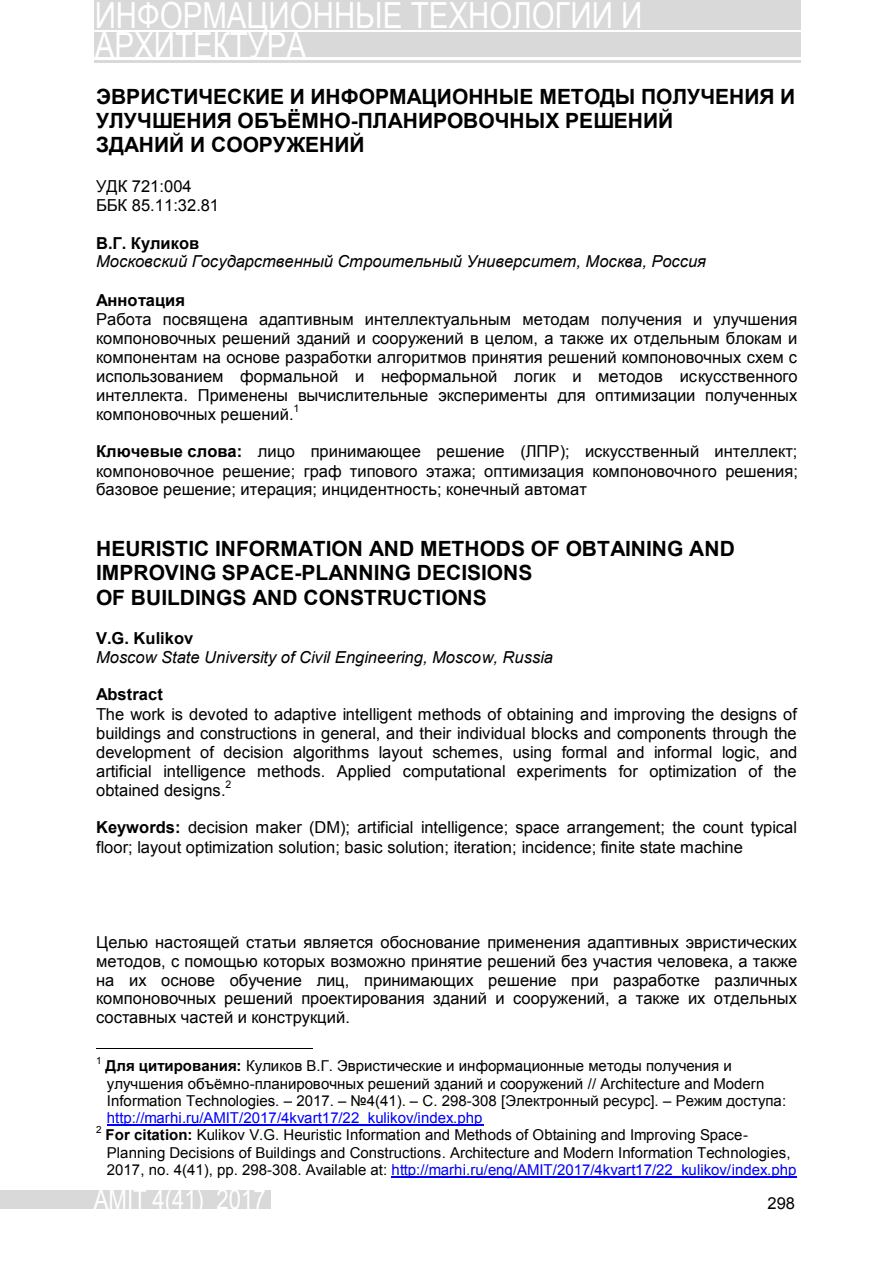
<style>
.page{position:relative;width:893px;height:1263px;background:#fff}
.page>*{position:absolute;margin:0;border:0;box-sizing:border-box;transform-origin:0 0}
.t1{font:36px/30px "Arial Narrow";color:#fff}
.t2{font:27px "Arial Narrow";color:#fff}
.t3{font:700 21px/24.2px "Arial";letter-spacing:.005em;color:#000}
.t4{font:700 21px/24.2px "Arial";letter-spacing:.005em;color:#000}
.t5{font:16.5px/18.9px "Arial";letter-spacing:.005em;color:#000;text-align:justify}
.t6{font:16.5px/19px "Arial";letter-spacing:.005em;color:#000}
.t7{font:italic 16.5px "Arial";color:#000}
.t8{font:italic 16.5px "Arial";letter-spacing:.005em;color:#000}
.t9{font:700 16.5px "Arial";letter-spacing:.005em;color:#000}
.t10{font:700 16.5px "Arial";letter-spacing:.005em;color:#000}
.t11{font:15px/17.4px "Arial";color:#000}
.t12{font:15px/17.4px "Arial";letter-spacing:.005em;color:#000}
.t13{font:10.5px "Arial";color:#000}
.t14{font:9.9px "Arial";color:#000}
.s1{font-style:inherit}
.s2{font-weight:700}
.s3{color:#00f}
</style>
<div class="page">
<div style="left:94px;top:33px;width:707px;height:24px;background:#d9d9d9"></div>
<div style="left:94px;top:0;width:707px;height:29px;background:#d9d9d9"></div>
<hr style="left:94px;top:60px;width:707px;height:3px;background:#d9d9d9">
<div style="left:0;top:1190px;width:271px;height:19px;background:#d9d9d9"></div>
<hr style="left:96px;top:1048px;width:216px;height:1px;background:#000">
<hr style="left:107px;top:1125px;width:376px;height:1px;background:#00f">
<hr style="left:392px;top:1176px;width:405px;height:1px;background:#00f">
<h1 class="t1" style="left:95px;top:-1px;width:549px">ИНФОРМАЦИОННЫЕ ТЕХНОЛОГИИ И<br>АРХИТЕКТУРА</h1>
<p class="t4" style="left:96px;top:85px;width:701px">ЭВРИСТИЧЕСКИЕ И ИНФОРМАЦИОННЫЕ МЕТОДЫ ПОЛУЧЕНИЯ И<br>УЛУЧШЕНИЯ ОБЪЁМНО<span class="s1">-</span>ПЛАНИРОВОЧНЫХ РЕШЕНИЙ<br>ЗДАНИЙ И СООРУЖЕНИЙ</p>
<p class="t6" style="left:96px;top:177px;width:125px"><span class="s1">УДК</span> 721:004<br><span class="s1">ББК</span> 85.11:32.81</p>
<p class="t9" style="left:96px;top:232px;width:105px">В.Г. Куликов</p>
<p class="t7" style="left:96px;top:251px;width:611px">Московский Государственный Строительный Университет, Москва, Россия</p>
<p class="t9" style="left:96px;top:289px;width:91px">Аннотация</p>
<p class="t5" style="left:96px;top:310px;width:703px">Работа посвящена адаптивным интеллектуальным методам получения и улучшения компоновочных решений зданий и сооружений в целом, а также их отдельным блокам и компонентам на основе разработки алгоритмов принятия решений компоновочных схем с использованием формальной и неформальной логик и методов искусственного интеллекта. Применены вычислительные эксперименты для оптимизации полученных компоновочных решений.</p>
<p class="t13" style="left:294px;top:401px;width:7px">1</p>
<p class="t5" style="left:96px;top:442px;width:703px"><span class="s2">Ключевые слова:</span> лицо принимающее решение (ЛПР); искусственный интеллект; компоновочное решение; граф типового этажа; оптимизация компоновочного решения; базовое решение; итерация; инцидентность; конечный автомат</p>
<p class="t3" style="left:96px;top:538px;width:640px">HEURISTIC INFORMATION AND METHODS OF OBTAINING AND<br>IMPROVING SPACE-PLANNING DECISIONS<br>OF BUILDINGS AND CONSTRUCTIONS</p>
<p class="t10" style="left:96px;top:627px;width:99px">V.G. Kulikov</p>
<p class="t8" style="left:96px;top:646px;width:458px">Moscow State University of Civil Engineering, Moscow, Russia</p>
<p class="t10" style="left:96px;top:684px;width:68px">Abstract</p>
<p class="t6" style="left:96px;top:705px;width:703px;text-align:justify">The work is devoted to adaptive intelligent methods of obtaining and improving the designs of buildings and constructions in general, and their individual blocks and components through the development of decision algorithms layout schemes, using formal and informal logic, and artificial intelligence methods. Applied computational experiments for optimization of the obtained designs.</p>
<p class="t13" style="left:225px;top:778px;width:7px">2</p>
<p class="t6" style="left:96px;top:818px;width:703px"><span class="s2">Keywords:</span> decision maker (DM); artificial intelligence; space arrangement; the count typical floor; layout optimization solution; basic solution; iteration; incidence; finite state machine</p>
<p class="t5" style="left:96px;top:933px;width:703px">Целью настоящей статьи является обоснование применения адаптивных эвристических методов, с помощью которых возможно принятие решений без участия человека, а также на их основе обучение лиц, принимающих решение при разработке различных компоновочных решений проектирования зданий и сооружений, а также их отдельных составных частей и конструкций.</p>
<p class="t14" style="left:96px;top:1053px;width:7px">1</p>
<p class="t11" style="left:106px;top:1057px;width:682px"><span class="s2">Для цитирования:</span> Куликов В.Г. Эвристические и информационные методы получения и улучшения объёмно<span class="s1">-</span>планировочных решений зданий и сооружений <span class="s1">// Architecture and Modern Information Technologies.</span> – <span class="s1">2017.</span> – №<span class="s1">4(41).</span> – С. <span class="s1">298-308</span> [Электронный ресурс]. – Режим доступа: <span class="s3">http://marhi.ru/AMIT/2017/4kvart17/22_kulikov/index.php</span></p>
<p class="t14" style="left:96px;top:1123px;width:7px">2</p>
<p class="t12" style="left:106px;top:1126px;width:692px"><span class="s2">For citation:</span> Kulikov V.G. Heuristic Information and Methods of Obtaining and Improving Space-<br>Planning Decisions of Buildings and Constructions. Architecture and Modern Information Technologies,<br>2017, no. 4(41), pp. 298-308. Available at: <span class="s3">http://marhi.ru/eng/AMIT/2017/4kvart17/22_kulikov/index.php</span></p>
<h2 class="t2" style="left:94px;top:1180px;width:173px">AMIT 4(41) 2017</h2>
<p class="t6" style="left:767px;top:1193px;width:29px">298</p>
</div>
